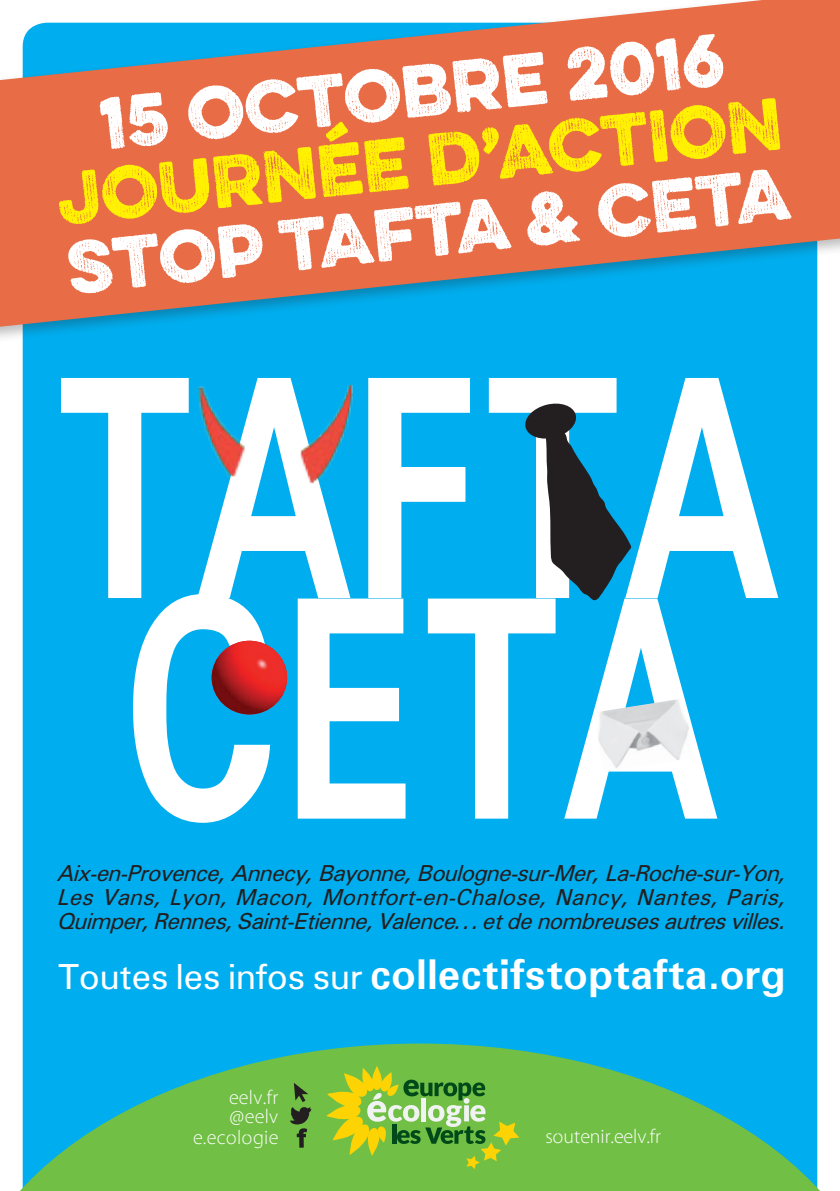
<style>
.page{position:relative;width:840px;height:1191px;background:#fff}
.page>*{position:absolute;margin:0;border:0;box-sizing:border-box;transform-origin:0 0}
.t1{font:700 304.8px/220.6px "Free Universal";color:#fff;scale:.73 1}
.t2{font:700 66px "Eveleth";color:#fff}
.t3{font:66px "Eveleth";color:#fff101}
.t4{font:700 41px "Free Universal";color:#fff}
.t5{font:italic 22px/24px "Free Universal";letter-spacing:-.02em;color:#231f20;text-align:justify}
.t6{font:300 20px/20px "Cleanvertising";letter-spacing:.02em;color:#fff;text-align:right}
.t7{font:300 20px "Cleanvertising";color:#fff}
.s1{font-weight:400;font-size:34.6px}
</style>
<div class="page">
<div style="left:23px;top:345px;width:793px;height:698px;background:#00aeef"></div>
<div style="left:0;top:0;width:839px;height:345px;background:#231f20;opacity:.3"></div>
<svg style="left:0;top:0;width:839px;height:327px;background:#bf806e"></svg>
<img style="left:198px;top:386px;width:168px;height:211px">
<img style="left:211px;top:641px;width:76px;height:73px">
<img style="left:593px;top:698px;width:100px;height:74px">
<svg style="left:523px;top:401px;width:108px;height:200px;background:#0f6f94"></svg>
<svg style="left:20px;top:1043px;width:800px;height:148px;background:#4ab981"></svg>
<svg style="left:326px;top:1066px;width:193px;height:103px;background:#85bc43"></svg>
<svg style="left:290px;top:1082px;width:21px;height:65px"></svg>
<h2 class="t2" style="left:94px;top:74px;width:629px;rotate:-6deg">15 octobre 2016</h2>
<h2 class="t3" style="left:52px;top:149px;width:729px;rotate:-6deg">journée d’action</h2>
<h2 class="t2" style="left:62px;top:218px;width:727px;rotate:-6deg">Stop TAFTA &amp; CETA</h2>
<h1 class="t1" style="left:54px;top:365px;width:995px">TAFTA<br>CETA</h1>
<p class="t5" style="left:58px;top:860px;width:728px">Aix-en-Provence, Annecy, Bayonne, Boulogne-sur-Mer, La-Roche-sur-Yon, Les Vans, Lyon, Macon, Montfort-en-Chalose, Nancy, Nantes, Paris, Quimper, Rennes, Saint-Etienne, Valence… et de nombreuses autres villes.</p>
<h3 class="t4" style="left:58px;top:946px;width:728px"><span class="s1">Toutes les infos sur</span> collectifstoptafta.org</h3>
<p class="t6" style="left:193px;top:1087px;width:87px">eelv.fr @eelv e.ecologie</p>
<p class="t7" style="left:545px;top:1125px;width:117px">soutenir.eelv.fr</p>
</div>
